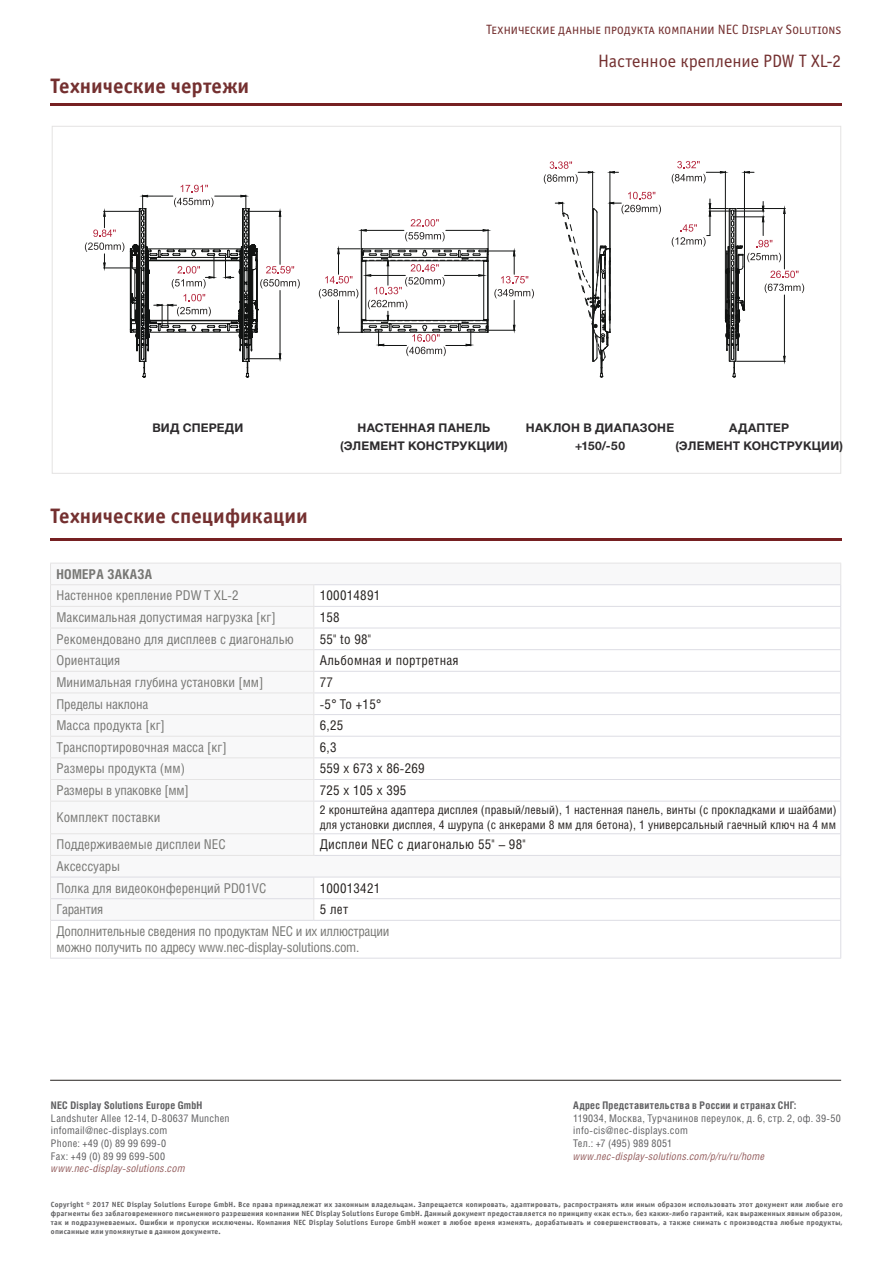
<style>
.page{position:relative;width:893px;height:1263px;background:#fff}
.page>*{position:absolute;margin:0;border:0;box-sizing:border-box;transform-origin:0 0}
.t1{font:21px "Officina Sans Bold C";letter-spacing:.005em;color:#743030}
.t2{font:18px "Officina Sans Book C";color:#743030}
.t3{font:13.5px/21.6px "Helios Cond";color:#777774}
.t4{font:13.5px "Helios Cond";letter-spacing:.02em;color:#262220}
.t5{font:13.5px/16.2px "Helios Cond";letter-spacing:-.02em;color:#777774}
.t6{font:13.5px "Officina Sans Book SCC";letter-spacing:.005em;color:#743030}
.t7{font:700 13.5px "Helios Cond";letter-spacing:.02em;color:#777774}
.t8{font:12px/14.4px "Helios Cond";letter-spacing:.01em;color:#262220}
.t9{font:700 12px/18px "Helvetica Neue Cyr";letter-spacing:.015em;color:#2d2b2d;text-align:center}
.t10{font:10.5px/12.6px "Helios Cond";letter-spacing:.025em;color:#5e5e60}
.t11{font:italic 10.5px "Helios Cond";letter-spacing:.02em;color:#935c5c}
.t12{font:700 10.5px "Helios Cond";letter-spacing:.025em;color:#5e5e60}
.t13{font:7.5px/9px "Officina Sans Bold C";letter-spacing:.03em;color:#5e5e60;text-align:justify}
</style>
<div class="page">
<hr style="left:50px;top:538px;width:791px;height:3px;background:#762022">
<hr style="left:50px;top:1080px;width:791px;height:1px;background:#262220">
<svg style="left:51px;top:585px;width:789px;height:335px"></svg>
<hr style="left:50px;top:563px;width:264px;height:1px;background:#e5e4e4">
<hr style="left:314px;top:563px;width:527px;height:1px;background:#e5e4e4">
<hr style="left:50px;top:584px;width:264px;height:1px;background:#e5e4e4">
<svg style="left:50px;top:564px;width:1px;height:237px"></svg>
<hr style="left:50px;top:802px;width:1px;height:31px;background:#e5e4e4">
<svg style="left:313px;top:878px;width:1px;height:42px"></svg>
<hr style="left:314px;top:584px;width:527px;height:1px;background:#dddde4">
<hr style="left:840px;top:921px;width:1px;height:37px;background:#dddde4">
<hr style="left:50px;top:606px;width:264px;height:1px;background:#e5e4e4">
<svg style="left:313px;top:585px;width:1px;height:216px"></svg>
<hr style="left:313px;top:802px;width:1px;height:31px;background:#e5e4e4">
<svg style="left:313px;top:834px;width:1px;height:21px"></svg>
<hr style="left:50px;top:920px;width:1px;height:38px;background:#e5e4e4">
<hr style="left:314px;top:606px;width:527px;height:1px;background:#dddde4">
<hr style="left:314px;top:671px;width:527px;height:1px;background:#dddde4">
<hr style="left:314px;top:693px;width:527px;height:1px;background:#dddde4">
<hr style="left:314px;top:714px;width:527px;height:1px;background:#dddde4">
<hr style="left:314px;top:736px;width:527px;height:1px;background:#dddde4">
<hr style="left:314px;top:757px;width:527px;height:1px;background:#dddde4">
<hr style="left:314px;top:779px;width:527px;height:1px;background:#dddde4">
<hr style="left:314px;top:801px;width:527px;height:1px;background:#dddde4">
<hr style="left:314px;top:833px;width:527px;height:1px;background:#dddde4">
<hr style="left:51px;top:898px;width:263px;height:1px;background:#dddde4">
<hr style="left:314px;top:898px;width:527px;height:1px;background:#dddde4">
<hr style="left:51px;top:920px;width:263px;height:1px;background:#dddde4">
<hr style="left:314px;top:920px;width:527px;height:1px;background:#dddde4">
<hr style="left:50px;top:628px;width:264px;height:1px;background:#e5e4e4">
<hr style="left:314px;top:649px;width:527px;height:1px;background:#dddde4">
<svg style="left:840px;top:564px;width:1px;height:237px"></svg>
<hr style="left:840px;top:802px;width:1px;height:31px;background:#dddde4">
<svg style="left:840px;top:834px;width:1px;height:86px"></svg>
<hr style="left:50px;top:649px;width:264px;height:1px;background:#e5e4e4">
<hr style="left:314px;top:628px;width:527px;height:1px;background:#dddde4">
<hr style="left:50px;top:958px;width:791px;height:1px;background:#dddde4">
<hr style="left:50px;top:671px;width:264px;height:1px;background:#e5e4e4">
<hr style="left:50px;top:855px;width:264px;height:1px;background:#e5e4e4">
<svg style="left:50px;top:834px;width:1px;height:86px"></svg>
<hr style="left:314px;top:855px;width:527px;height:1px;background:#dddde4">
<hr style="left:51px;top:877px;width:263px;height:1px;background:#dddde4">
<hr style="left:314px;top:877px;width:527px;height:1px;background:#dddde4">
<hr style="left:50px;top:693px;width:264px;height:1px;background:#e5e4e4">
<hr style="left:50px;top:714px;width:264px;height:1px;background:#e5e4e4">
<hr style="left:50px;top:736px;width:264px;height:1px;background:#e5e4e4">
<hr style="left:50px;top:757px;width:264px;height:1px;background:#e5e4e4">
<hr style="left:50px;top:779px;width:264px;height:1px;background:#e5e4e4">
<hr style="left:50px;top:801px;width:264px;height:1px;background:#e5e4e4">
<hr style="left:50px;top:833px;width:264px;height:1px;background:#e5e4e4">
<hr style="left:50px;top:103px;width:791px;height:3px;background:#762022">
<svg style="left:544px;top:161px;width:74px;height:23px"></svg>
<hr style="left:592px;top:171px;width:1px;height:37px;background:#111312">
<hr style="left:609px;top:171px;width:1px;height:148px;background:#111312">
<hr style="left:725px;top:171px;width:1px;height:148px;background:#111312">
<hr style="left:744px;top:171px;width:1px;height:138px;background:#111312">
<svg style="left:672px;top:161px;width:82px;height:22px"></svg>
<svg style="left:672px;top:199px;width:132px;height:179px"></svg>
<svg style="left:555px;top:192px;width:106px;height:186px"></svg>
<svg style="left:85px;top:185px;width:215px;height:193px"></svg>
<svg style="left:319px;top:219px;width:215px;height:137px"></svg>
<h1 class="t1" style="left:51px;top:78px;width:200px">Технические чертежи</h1>
<h3 class="t6" style="left:486px;top:21px;width:357px">Технические данные продукта компании NEC Display Solutions</h3>
<h2 class="t2" style="left:598px;top:54px;width:245px">Настенное крепление PDW T XL-2</h2>
<h3 class="t9" style="left:152px;top:420px;width:92px">ВИД СПЕРЕДИ</h3>
<h3 class="t9" style="left:340px;top:420px;width:169px">НАСТЕННАЯ ПАНЕЛЬ (ЭЛЕМЕНТ КОНСТРУКЦИИ)</h3>
<h3 class="t9" style="left:526px;top:420px;width:150px">НАКЛОН В ДИАПАЗОНЕ +150/-50</h3>
<h3 class="t9" style="left:675px;top:420px;width:169px">АДАПТЕР<br>(ЭЛЕМЕНТ КОНСТРУКЦИИ)</h3>
<h1 class="t1" style="left:51px;top:508px;width:258px">Технические спецификации</h1>
<h3 class="t7" style="left:57px;top:569px;width:97px">НОМЕРА ЗАКАЗА</h3>
<h3 class="t3" style="left:57px;top:586px;width:183px">Настенное крепление PDW T XL-2</h3>
<h3 class="t4" style="left:320px;top:591px;width:62px">100014891</h3>
<h3 class="t3" style="left:57px;top:608px;width:221px">Максимальная допустимая нагрузка [кг]</h3>
<h3 class="t4" style="left:320px;top:612px;width:21px">158</h3>
<h3 class="t3" style="left:57px;top:629px;width:239px">Рекомендовано для дисплеев с диагональю</h3>
<h3 class="t4" style="left:320px;top:634px;width:53px">55" to 98"</h3>
<h3 class="t3" style="left:57px;top:651px;width:65px">Ориентация</h3>
<h3 class="t4" style="left:320px;top:656px;width:140px">Альбомная и портретная</h3>
<h3 class="t3" style="left:57px;top:673px;width:208px">Минимальная глубина установки [мм]</h3>
<h3 class="t4" style="left:320px;top:677px;width:15px">77</h3>
<h3 class="t3" style="left:57px;top:694px;width:93px">Пределы наклона</h3>
<h3 class="t4" style="left:320px;top:699px;width:63px">-5° To +15°</h3>
<h3 class="t3" style="left:57px;top:716px;width:110px">Масса продукта [кг]</h3>
<h3 class="t4" style="left:320px;top:721px;width:25px">6,25</h3>
<h3 class="t3" style="left:57px;top:737px;width:172px">Транспортировочная масса [кг]</h3>
<h3 class="t4" style="left:320px;top:742px;width:18px">6,3</h3>
<h3 class="t3" style="left:57px;top:759px;width:130px">Размеры продукта (мм)</h3>
<h3 class="t4" style="left:320px;top:764px;width:106px">559 x 673 x 86-269</h3>
<h3 class="t3" style="left:57px;top:781px;width:134px">Размеры в упаковке [мм]</h3>
<h3 class="t4" style="left:320px;top:786px;width:88px">725 x 105 x 395</h3>
<h3 class="t3" style="left:57px;top:808px;width:105px">Комплект поставки</h3>
<h3 class="t8" style="left:320px;top:804px;width:518px">2 кронштейна адаптера дисплея (правый/левый), 1 настенная панель, винты (с прокладками и шайбами) для установки дисплея, 4 шурупа (с анкерами 8 мм для бетона), 1 универсальный гаечный ключ на 4 мм</h3>
<h3 class="t3" style="left:57px;top:835px;width:171px">Поддерживаемые дисплеи NEC</h3>
<h3 class="t4" style="left:320px;top:840px;width:207px">Дисплеи NEC с диагональю 55" – 98"</h3>
<h3 class="t3" style="left:57px;top:857px;width:211px">Аксессуары<br>Полка для видеоконференций PD01VC</h3>
<h3 class="t4" style="left:320px;top:883px;width:62px">100013421</h3>
<h3 class="t3" style="left:57px;top:900px;width:48px">Гарантия</h3>
<h3 class="t4" style="left:320px;top:905px;width:30px">5 лет</h3>
<h3 class="t5" style="left:57px;top:924px;width:335px">Дополнительные сведения по продуктам NEC и их иллюстрации можно получить по адресу www.nec-display-solutions.com.</h3>
<h3 class="t12" style="left:51px;top:1102px;width:153px">NEC Display Solutions Europe GmbH</h3>
<h3 class="t10" style="left:51px;top:1113px;width:180px">Landshuter Allee 12-14, D-80637 Munchen infomail@nec-displays.com<br>Phone: +49 (0) 89 99 699-0<br>Fax: +49 (0) 89 99 699-500</h3>
<h3 class="t11" style="left:51px;top:1165px;width:136px">www.nec-display-solutions.com</h3>
<h3 class="t12" style="left:573px;top:1102px;width:224px">Адрес Представительства в России и странах СНГ:</h3>
<h3 class="t10" style="left:573px;top:1113px;width:269px">119034, Москва, Турчанинов переулок, д. 6, стр. 2, оф. 39-50 info-cis@nec-displays.com<br>Тел.: +7 (495) 989 8051</h3>
<h3 class="t11" style="left:573px;top:1152px;width:193px">www.nec-display-solutions.com/p/ru/ru/home</h3>
<p class="t13" style="left:51px;top:1200px;width:793px">Copyright © 2017 NEC Display Solutions Europe GmbH. Все права принадлежат их законным владельцам. Запрещается копировать, адаптировать, распространять или иным образом использовать этот документ или любые его фрагменты без заблаговременного письменного разрешения компании NEC Display Solutions Europe GmbH. Данный документ предоставляется по принципу «как есть», без каких-либо гарантий, как выраженных явным образом, так и подразумеваемых. Ошибки и пропуски исключены. Компания NEC Display Solutions Europe GmbH может в любое время изменять, дорабатывать и совершенствовать, а также снимать с производства любые продукты, описанные или упомянутые в данном документе.</p>
</div>
